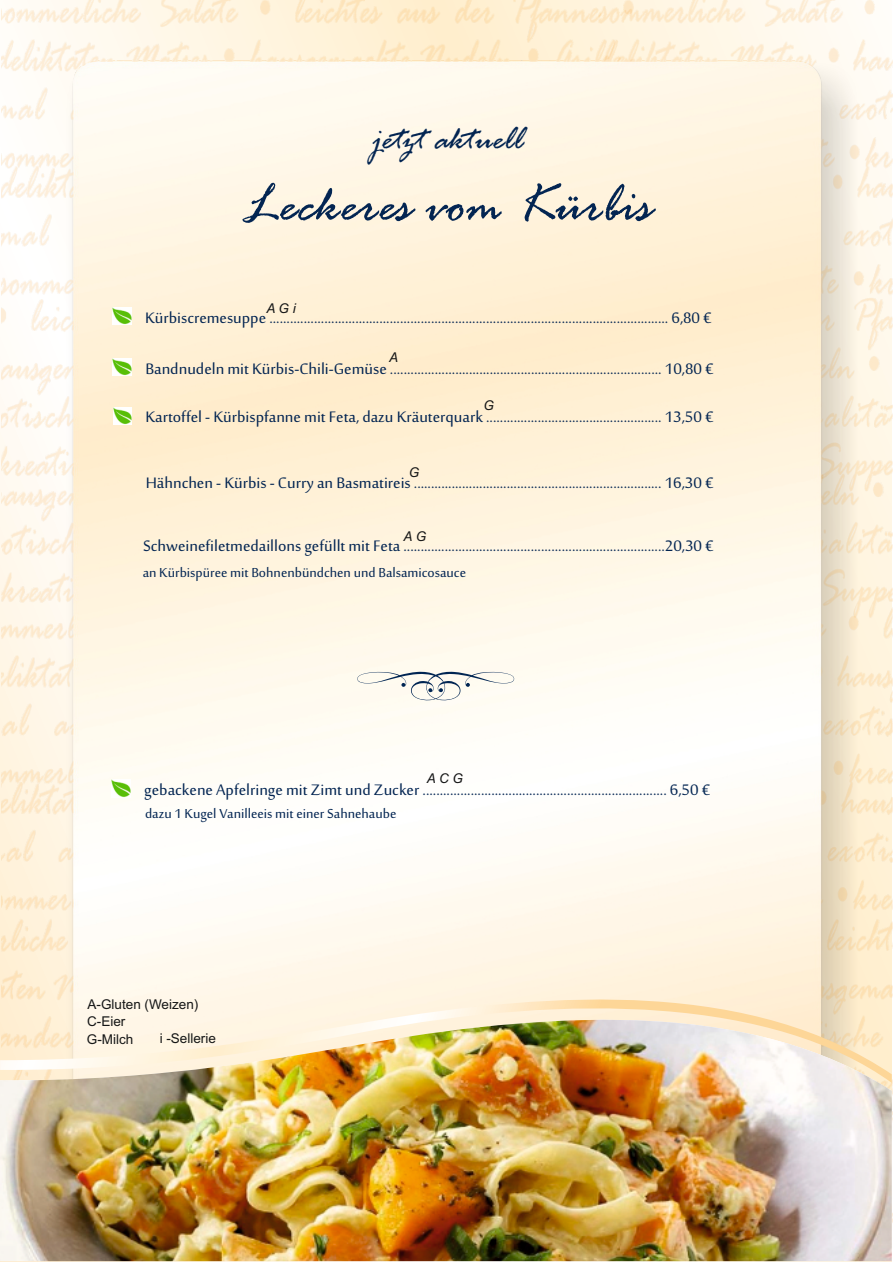
<style>
.page{position:relative;width:893px;height:1263px;background:#fff}
.page>*{position:absolute;margin:0;border:0;box-sizing:border-box;transform-origin:0 0}
.t1{font:italic 56.1px "Rage";color:#032552}
.t2{font:italic 36px "Rage";color:#032552}
.t3{font:21px "Sakkal Majalla";color:#032552}
.t4{font:18px "Sakkal Majalla";color:#032552}
.t5{font:13.5px "Arial";color:#151616}
.t6{font:italic 13.5px "Arial";color:#151616}
</style>
<div class="page">
<img style="left:2px;top:1px;width:891px;height:1222px">
<img style="left:0;top:1083px;width:892px;height:178px">
<img style="left:0;top:981px;width:892px;height:102px">
<svg style="left:357px;top:671px;width:157px;height:30px"></svg>
<img style="left:113px;top:358px;width:19px;height:18px">
<img style="left:112px;top:307px;width:19px;height:18px">
<img style="left:113px;top:407px;width:19px;height:18px">
<img style="left:111px;top:780px;width:19px;height:17px">
<h2 class="t2" style="left:373px;top:127px;width:152px">jetzt aktuell</h2>
<h1 class="t1" style="left:244px;top:186px;width:410px">Leckeres vom Kürbis</h1>
<p class="t6" style="left:266px;top:303px;width:31px">A G i</p>
<p class="t3" style="left:145px;top:308px;width:568px">Kürbiscremesuppe .................................................................................................................... 6,80 €</p>
<p class="t6" style="left:389px;top:352px;width:11px">A</p>
<p class="t3" style="left:145px;top:360px;width:570px">Bandnudeln mit Kürbis-Chili-Gemüse ............................................................................... 10,80 €</p>
<p class="t6" style="left:483px;top:400px;width:12px">G</p>
<p class="t3" style="left:145px;top:408px;width:570px">Kartoffel - Kürbispfanne mit Feta, dazu Kräuterquark ................................................... 13,50 €</p>
<p class="t6" style="left:409px;top:467px;width:12px">G</p>
<p class="t3" style="left:146px;top:474px;width:569px">Hähnchen - Kürbis - Curry an Basmatireis ........................................................................ 16,30 €</p>
<p class="t6" style="left:403px;top:531px;width:24px">A G</p>
<p class="t3" style="left:143px;top:537px;width:572px">Schweinefiletmedaillons gefüllt mit Feta ............................................................................20,30 €</p>
<p class="t4" style="left:143px;top:564px;width:325px">an Kürbispüree mit Bohnenbündchen und Balsamicosauce</p>
<p class="t6" style="left:427px;top:774px;width:38px">A C G</p>
<p class="t3" style="left:144px;top:781px;width:567px">gebackene Apfelringe mit Zimt und Zucker ....................................................................... 6,50 €</p>
<p class="t4" style="left:145px;top:805px;width:253px">dazu 1 Kugel Vanilleeis mit einer Sahnehaube</p>
<p class="t5" style="left:88px;top:999px;width:112px">A-Gluten (Weizen)</p>
<p class="t5" style="left:87px;top:1016px;width:40px">C-Eier</p>
<p class="t5" style="left:87px;top:1034px;width:48px">G-Milch</p>
<p class="t5" style="left:160px;top:1033px;width:58px">i -Sellerie</p>
</div>
